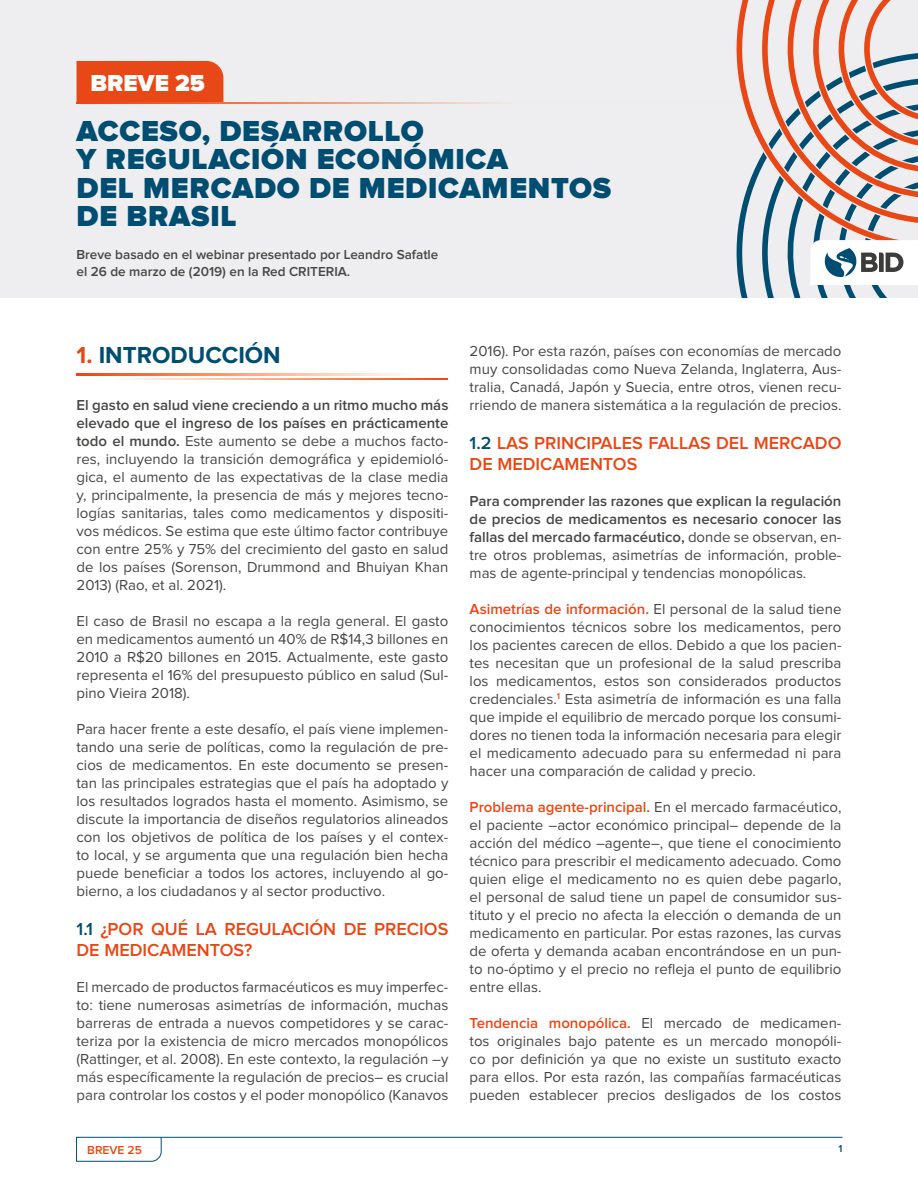
<style>
.page{position:relative;width:918px;height:1188px;background:#fff}
.page>*{position:absolute;margin:0;border:0;box-sizing:border-box;transform-origin:0 0}
.t1{font:900 30px/28.5px "Proxima Nova";letter-spacing:.025em;color:#004d72}
.t2{font:700 24px "Proxima Nova";color:#004d72}
.t3{font:900 24px "Proxima Nova";color:#fff}
.t4{font:600 18px/21px "Proxima Nova";color:#e74815}
.t5{font:15px/18px "Proxima Nova";color:#484644;text-align:justify}
.t6{font:600 15px/18px "Proxima Nova";color:#484644;text-align:justify}
.t7{font:600 13.5px/16.5px "Proxima Nova";color:#484644}
.t8{font:600 12px "Proxima Nova";color:#e74815}
.t9{font:600 10.5px "Proxima Nova";color:#004d72}
.s1{color:#e74815}
.s2{font-weight:600}
.s3{color:#004d72}
.s4{font-weight:400}
.s5{font-weight:600;color:#e74815}
</style>
<div class="page">
<svg style="left:76px;top:1137px;width:86px;height:25px"></svg>
<hr style="left:162px;top:1137px;width:681px;height:1px;background:#004d72">
<div style="left:0;top:0;width:918px;height:298px;background:#eeedef"></div>
<svg style="left:736px;top:251px;width:8px;height:47px"></svg>
<svg style="left:736px;top:0;width:8px;height:251px"></svg>
<svg style="left:744px;top:0;width:174px;height:298px"></svg>
<svg style="left:77px;top:374px;width:328px;height:1px"></svg>
<svg style="left:120px;top:378px;width:328px;height:2px"></svg>
<div style="left:77px;top:61px;width:146px;height:41px;background:#e74815"></div>
<svg style="left:77px;top:102px;width:661px;height:2px"></svg>
<h2 class="t3" style="left:90px;top:69px;width:116px">BREVE 25</h2>
<h1 class="t1" style="left:77px;top:117px;width:536px">ACCESO, DESARROLLO<br>Y REGULACIÓN ECONÓMICA<br>DEL MERCADO DE MEDICAMENTOS<br>DE BRASIL</h1>
<p class="t7" style="left:77px;top:247px;width:363px">Breve basado en el webinar presentado por Leandro Safatle el 26 de marzo de (2019) en la Red CRITERIA.</p>
<h2 class="t2" style="left:77px;top:341px;width:206px"><span class="s1">1.</span> INTRODUCCIÓN</h2>
<p class="t5" style="left:77px;top:397px;width:373px"><span class="s2">El gasto en salud viene creciendo a un ritmo mucho más elevado que el ingreso de los países en prácticamente todo el mundo.</span> Este aumento se debe a muchos facto&shy;res, incluyendo la transición demográfica y epidemioló&shy;gica, el aumento de las expectativas de la clase media y, principalmente, la presencia de más y mejores tecno&shy;logías sanitarias, tales como medicamentos y dispositi&shy;vos médicos. Se estima que este último factor contribuye con entre 25% y 75% del crecimiento del gasto en salud de los países (Sorenson, Drummond and Bhuiyan Khan 2013) (Rao, et al. 2021).</p>
<p class="t5" style="left:77px;top:613px;width:373px">El caso de Brasil no escapa a la regla general. El gasto en medicamentos aumentó un 40% de R$14,3 billones en 2010 a R$20 billones en 2015. Actualmente, este gasto representa el 16% del presupuesto público en salud (Sul&shy;pino Vieira 2018).</p>
<p class="t5" style="left:77px;top:721px;width:373px">Para hacer frente a este desafío, el país viene implemen&shy;tando una serie de políticas, como la regulación de pre&shy;cios de medicamentos. En este documento se presen&shy;tan las principales estrategias que el país ha adoptado y los resultados logrados hasta el momento. Asimismo, se discute la importancia de diseños regulatorios alineados con los objetivos de política de los países y el contex&shy;to local, y se argumenta que una regulación bien hecha puede beneficiar a todos los actores, incluyendo al go&shy;bierno, a los ciudadanos y al sector productivo.</p>
<p class="t4" style="left:77px;top:919px;width:373px"><span class="s3">1.1</span> ¿POR QUÉ LA REGULACIÓN DE PRECIOS<br>DE MEDICAMENTOS?</p>
<p class="t5" style="left:77px;top:979px;width:373px">El mercado de productos farmacéuticos es muy imperfec&shy;to: tiene numerosas asimetrías de información, muchas barreras de entrada a nuevos competidores y se carac&shy;teriza por la existencia de micro mercados monopólicos (Rattinger, et al. 2008). En este contexto, la regulación –y más específicamente la regulación de precios– es crucial para controlar los costos y el poder monopólico (Kanavos</p>
<p class="t5" style="left:470px;top:343px;width:373px">2016). Por esta razón, países con economías de mercado muy consolidadas como Nueva Zelanda, Inglaterra, Aus&shy;tralia, Canadá, Japón y Suecia, entre otros, vienen recu&shy;rriendo de manera sistemática a la regulación de precios.</p>
<p class="t4" style="left:470px;top:433px;width:373px"><span class="s3">1.2</span> LAS PRINCIPALES FALLAS DEL MERCADO<br>DE MEDICAMENTOS</p>
<p class="t6" style="left:470px;top:492px;width:373px">Para comprender las razones que explican la regulación de precios de medicamentos es necesario conocer las fallas del mercado farmacéutico, <span class="s4">donde se observan, en&shy;tre otros problemas, asimetrías de información, proble&shy;mas de agente-principal y tendencias monopólicas.</span></p>
<p class="t5" style="left:470px;top:601px;width:373px"><span class="s5">Asimetrías de información.</span> El personal de la salud tiene conocimientos técnicos sobre los medicamentos, pero los pacientes carecen de ellos. Debido a que los pacien&shy;tes necesitan que un profesional de la salud prescriba los medicamentos, estos son considerados productos credenciales.<sup>1</sup> Esta asimetría de información es una falla que impide el equilibrio de mercado porque los consumi&shy;dores no tienen toda la información necesaria para elegir el medicamento adecuado para su enfermedad ni para hacer una comparación de calidad y precio.</p>
<p class="t5" style="left:470px;top:799px;width:373px"><span class="s5">Problema agente-principal.</span> En el mercado farmacéutico, el paciente –actor económico principal– depende de la acción del médico –agente–, que tiene el conocimiento técnico para prescribir el medicamento adecuado. Como quien elige el medicamento no es quien debe pagarlo, el personal de salud tiene un papel de consumidor sus&shy;tituto y el precio no afecta la elección o demanda de un medicamento en particular. Por estas razones, las curvas de oferta y demanda acaban encontrándose en un pun&shy;to no-óptimo y el precio no refleja el punto de equilibrio entre ellas.</p>
<p class="t5" style="left:470px;top:1015px;width:373px"><span class="s5">Tendencia monopólica.</span> El mercado de medicamen&shy;tos originales bajo patente es un mercado monopóli&shy;co por definición ya que no existe un sustituto exacto para ellos. Por esta razón, las compañías farmacéuticas pueden establecer precios desligados de los costos</p>
<p class="t8" style="left:87px;top:1143px;width:56px">BREVE 25</p>
<p class="t9" style="left:839px;top:1143px;width:5px">1</p>
</div>
